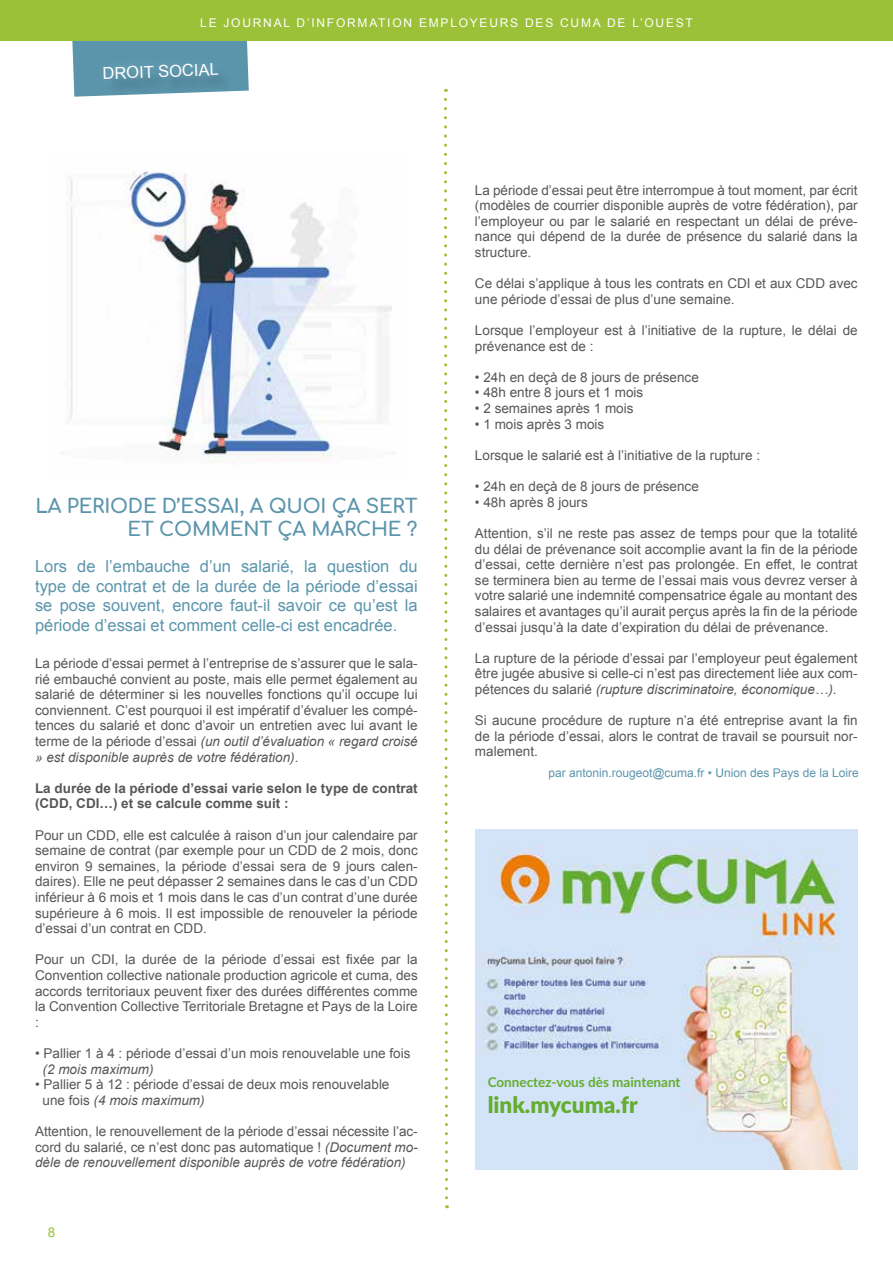
<style>
.page{position:relative;width:893px;height:1263px;background:#fff}
.page>*{position:absolute;margin:0;border:0;box-sizing:border-box;transform-origin:0 0}
.t1{font:900 22.5px "Lato";color:#64ad2f}
.t2{font:700 19.5px/23.4px "Comfortaa";letter-spacing:-.01em;color:#5b95ac;text-align:right}
.t3{font:16.5px/19.8px "Arial";color:#5b95ac;text-align:justify}
.t4{font:16.5px "Arial";color:#fff}
.t5{font:13.5px/15.6px "Arial";color:#575756;text-align:justify}
.t6{font:700 13.5px/15.6px "Arial";color:#575756}
.t7{font:700 13.5px "Lato";color:#64ad2f}
.t8{font:italic 13.5px "Arial";color:#575756}
.t9{font:13.5px "Arial";color:#9ac137}
.t10{font:12px "Arial";color:#5b95ac}
.t11{font:12px "Arial";letter-spacing:.145em;color:#fff}
.s1{font-style:italic}
</style>
<div class="page">
<svg style="left:72px;top:40px;width:177px;height:57px;background:#679cae"></svg>
<div style="left:0;top:0;width:893px;height:40px;background:#9ac137"></div>
<svg style="left:444px;top:89px;width:5px;height:1119px"></svg>
<img style="left:69px;top:171px;width:323px;height:288px">
<img style="left:475px;top:830px;width:383px;height:339px">
<p class="t11" style="left:200px;top:15px;width:494px">LE JOURNAL D’INFORMATION EMPLOYEURS DES CUMA DE L’OUEST</p>
<p class="t4" style="left:102px;top:62px;width:118px;rotate:-2deg">DROIT SOCIAL</p>
<h2 class="t2" style="left:36px;top:491px;width:384px">LA PERIODE D’ESSAI, A QUOI ÇA SERT<br>ET COMMENT ÇA MARCHE ?</h2>
<p class="t3" style="left:35px;top:556px;width:384px">Lors de l’embauche d’un salarié, la question du type de contrat et de la durée de la période d’essai se pose souvent, encore faut-il savoir ce qu’est la période d’essai et comment celle-ci est encadrée.</p>
<p class="t5" style="left:35px;top:655px;width:384px">La période d’essai permet à l’entreprise de s’assurer que le sala&shy;rié embauché convient au poste, mais elle permet également au salarié de déterminer si les nouvelles fonctions qu’il occupe lui conviennent. C’est pourquoi il est impératif d’évaluer les compé&shy;tences du salarié et donc d’avoir un entretien avec lui avant le terme de la période d’essai <span class="s1">(un outil d’évaluation « regard croisé » est disponible auprès de votre fédération)</span>.</p>
<p class="t6" style="left:35px;top:781px;width:384px">La durée de la période d’essai varie selon le type de contrat (CDD, CDI…) et se calcule comme suit :</p>
<p class="t5" style="left:35px;top:827px;width:384px">Pour un CDD, elle est calculée à raison d’un jour calendaire par semaine de contrat (par exemple pour un CDD de 2 mois, donc environ 9 semaines, la période d’essai sera de 9 jours calen&shy;daires). Elle ne peut dépasser 2 semaines dans le cas d’un CDD inférieur à 6 mois et 1 mois dans le cas d’un contrat d’une durée supérieure à 6 mois. Il est impossible de renouveler la période d’essai d’un contrat en CDD.</p>
<p class="t5" style="left:35px;top:952px;width:384px">Pour un CDI, la durée de la période d’essai est fixée par la Convention collective nationale production agricole et cuma, des accords territoriaux peuvent fixer des durées différentes comme la Convention Collective Territoriale Bretagne et Pays de la Loire :</p>
<p class="t5" style="left:35px;top:1046px;width:377px">• Pallier 1 à 4 : période d’essai d’un mois renouvelable une fois</p>
<p class="t8" style="left:43px;top:1060px;width:112px">(2 mois maximum)</p>
<p class="t5" style="left:43px;top:1077px;width:348px;text-indent:-8px">• Pallier 5 à 12 : période d’essai de deux mois renouvelable une fois <span class="s1">(4 mois maximum)</span></p>
<p class="t5" style="left:35px;top:1124px;width:384px">Attention, le renouvellement de la période d’essai nécessite l’ac&shy;cord du salarié, ce n’est donc pas automatique ! <span class="s1">(Document mo&shy;dèle de renouvellement disponible auprès de votre fédération)</span></p>
<p class="t9" style="left:48px;top:1223px;width:9px">8</p>
<p class="t5" style="left:475px;top:182px;width:384px">La période d’essai peut être interrompue à tout moment, par écrit (modèles de courrier disponible auprès de votre fédération), par l’employeur ou par le salarié en respectant un délai de préve&shy;nance qui dépend de la durée de présence du salarié dans la structure.</p>
<p class="t5" style="left:475px;top:276px;width:384px">Ce délai s’applique à tous les contrats en CDI et aux CDD avec une période d’essai de plus d’une semaine.</p>
<p class="t5" style="left:475px;top:323px;width:384px">Lorsque l’employeur est à l’initiative de la rupture, le délai de prévenance est de :</p>
<p class="t5" style="left:475px;top:369px;width:225px">• 24h en deçà de 8 jours de présence</p>
<p class="t5" style="left:475px;top:385px;width:170px">• 48h entre 8 jours et 1 mois</p>
<p class="t5" style="left:475px;top:401px;width:160px">• 2 semaines après 1 mois</p>
<p class="t5" style="left:475px;top:416px;width:131px">• 1 mois après 3 mois</p>
<p class="t5" style="left:475px;top:447px;width:287px">Lorsque le salarié est à l’initiative de la rupture :</p>
<p class="t5" style="left:475px;top:479px;width:225px">• 24h en deçà de 8 jours de présence</p>
<p class="t5" style="left:475px;top:494px;width:114px">• 48h après 8 jours</p>
<p class="t5" style="left:475px;top:525px;width:384px">Attention, s’il ne reste pas assez de temps pour que la totalité du délai de prévenance soit accomplie avant la fin de la période d’essai, cette dernière n’est pas prolongée. En effet, le contrat se terminera bien au terme de l’essai mais vous devrez verser à votre salarié une indemnité compensatrice égale au montant des salaires et avantages qu’il aurait perçus après la fin de la période d’essai jusqu’à la date d’expiration du délai de prévenance.</p>
<p class="t5" style="left:475px;top:650px;width:384px">La rupture de la période d’essai par l’employeur peut également être jugée abusive si celle-ci n’est pas directement liée aux com&shy;pétences du salarié <span class="s1">(rupture discriminatoire, économique…)</span>.</p>
<p class="t5" style="left:475px;top:713px;width:384px">Si aucune procédure de rupture n’a été entreprise avant la fin de la période d’essai, alors le contrat de travail se poursuit nor&shy;malement.</p>
<p class="t10" style="left:548px;top:765px;width:312px">par antonin.rougeot@cuma.fr • Union des Pays de la Loire</p>
<p class="t7" style="left:488px;top:1072px;width:194px">Connectez-vous dès maintenant</p>
<h1 class="t1" style="left:488px;top:1087px;width:152px">link.mycuma.fr</h1>
</div>
